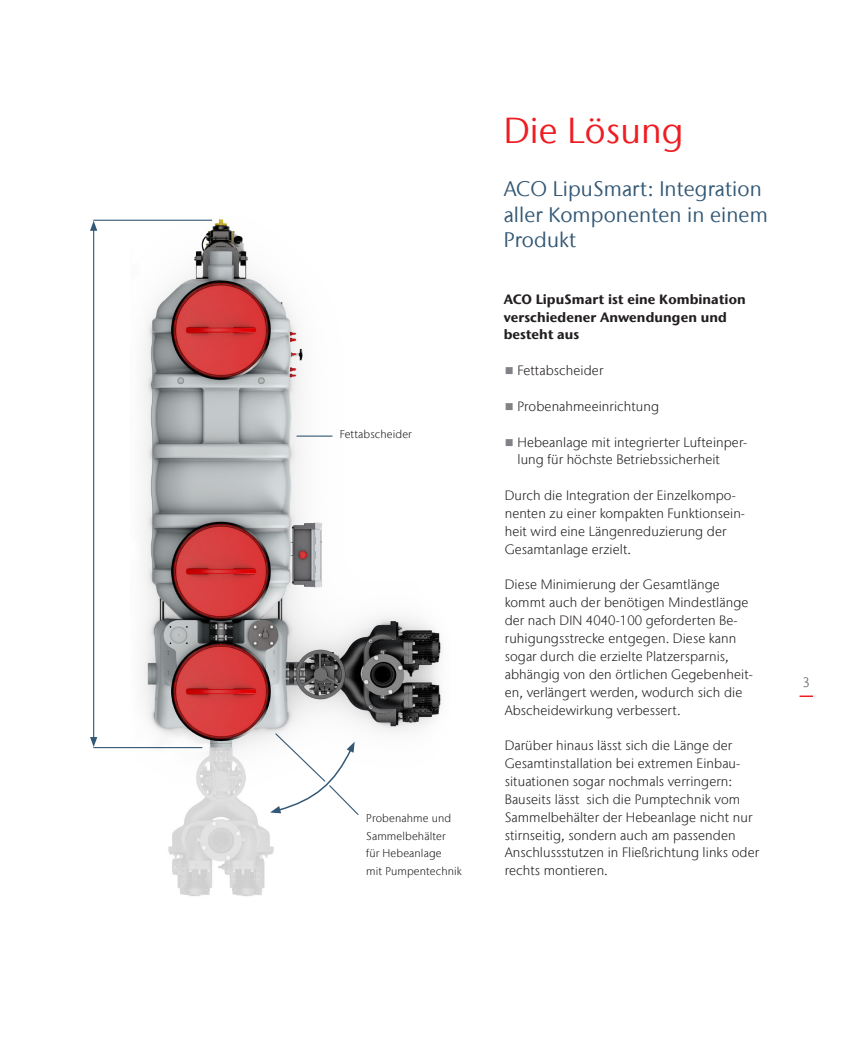
<style>
.page{position:relative;width:851px;height:1042px;background:#fff}
.page>*{position:absolute;margin:0;border:0;box-sizing:border-box;transform-origin:0 0}
.Heading{font:36px "Stone Sans IIITC Com";letter-spacing:.005em;color:#ee1d23}
.Intermediate_heading{font:21px/25.2px "Stone Sans IIITC Com";letter-spacing:.005em;color:#335875}
.Body_copy{font:300 13.5px/17.9px "Stone Sans IIITC Com";letter-spacing:.005em;color:#231f20}
.Subheadline{font:700 13.5px/17.9px "Stone Sans IIITC Com";letter-spacing:.005em;color:#231f20}
.Page_number{font:300 13.5px "Stone Sans IIITC Com";color:#57585a}
.t1{font:300 11.25px/17.9px "Stone Sans IIITC Com";letter-spacing:.01em;color:#231f20}
.s1{color:#808285}
</style>
<div class="page">
<img style="left:130px;top:219px;width:312px;height:677px">
<hr style="left:94px;top:220px;width:118px;height:1px;background:#335875">
<hr style="left:93px;top:228px;width:1px;height:511px;background:#335875">
<svg style="left:90px;top:737px;width:7px;height:10px"></svg>
<svg style="left:90px;top:221px;width:7px;height:10px"></svg>
<hr style="left:94px;top:747px;width:108px;height:1px;background:#335875">
<hr style="left:297px;top:435px;width:35px;height:2px;background:#335875">
<svg style="left:270px;top:732px;width:89px;height:84px"></svg>
<svg style="left:799px;top:695px;width:13px;height:2px"></svg>
<p class="t1" style="left:339px;top:425px;width:74px">Fettabscheider</p>
<p class="t1" style="left:366px;top:809px;width:97px">Probenahme und<br>Sammelbehälter<br>für Hebeanlage<br>mit Pumpentechnik</p>
<p class="Heading" style="left:503px;top:108px;width:181px">Die Lösung</p>
<p class="Intermediate_heading" style="left:503px;top:176px;width:265px">ACO LipuSmart: Integration aller Komponenten in einem<br>Produkt</p>
<p class="Subheadline" style="left:503px;top:290px;width:243px">ACO LipuSmart ist eine Kombination verschiedener Anwendungen und besteht aus</p>
<p class="Body_copy" style="left:504px;top:361px;width:100px"><span class="s1">■</span> Fettabscheider</p>
<p class="Body_copy" style="left:504px;top:397px;width:156px"><span class="s1">■</span> Probenahmeeinrichtung</p>
<p class="Body_copy" style="left:517px;top:433px;width:231px;text-indent:-13px"><span class="s1">■</span> Hebeanlage mit integrierter Lufteinper&shy;lung für höchste Betriebssicherheit</p>
<p class="Body_copy" style="left:504px;top:486px;width:242px">Durch die Integration der Einzelkompo&shy;nenten zu einer kompakten Funktionsein&shy;heit wird eine Längenreduzierung der Gesamtanlage erzielt.</p>
<p class="Body_copy" style="left:504px;top:576px;width:249px">Diese Minimierung der Gesamtlänge kommt auch der benötigen Mindestlänge der nach DIN 4040-100 geforderten Be&shy;ruhigungsstrecke entgegen. Diese kann sogar durch die erzielte Platzersparnis, abhängig von den örtlichen Gegebenheit&shy;en, verlängert werden, wodurch sich die Abscheidewirkung verbessert.</p>
<p class="Body_copy" style="left:504px;top:736px;width:237px">Darüber hinaus lässt sich die Länge der<br>Gesamtinstallation bei extremen Einbau&shy;situationen sogar nochmals verringern:</p>
<p class="Body_copy" style="left:504px;top:790px;width:256px">Bauseits lässt sich die Pumptechnik vom Sammelbehälter der Hebeanlage nicht nur stirnseitig, sondern auch am passenden Anschlussstutzen in Fließrichtung links oder rechts montieren.</p>
<p class="Page_number" style="left:802px;top:674px;width:9px">3</p>
</div>
